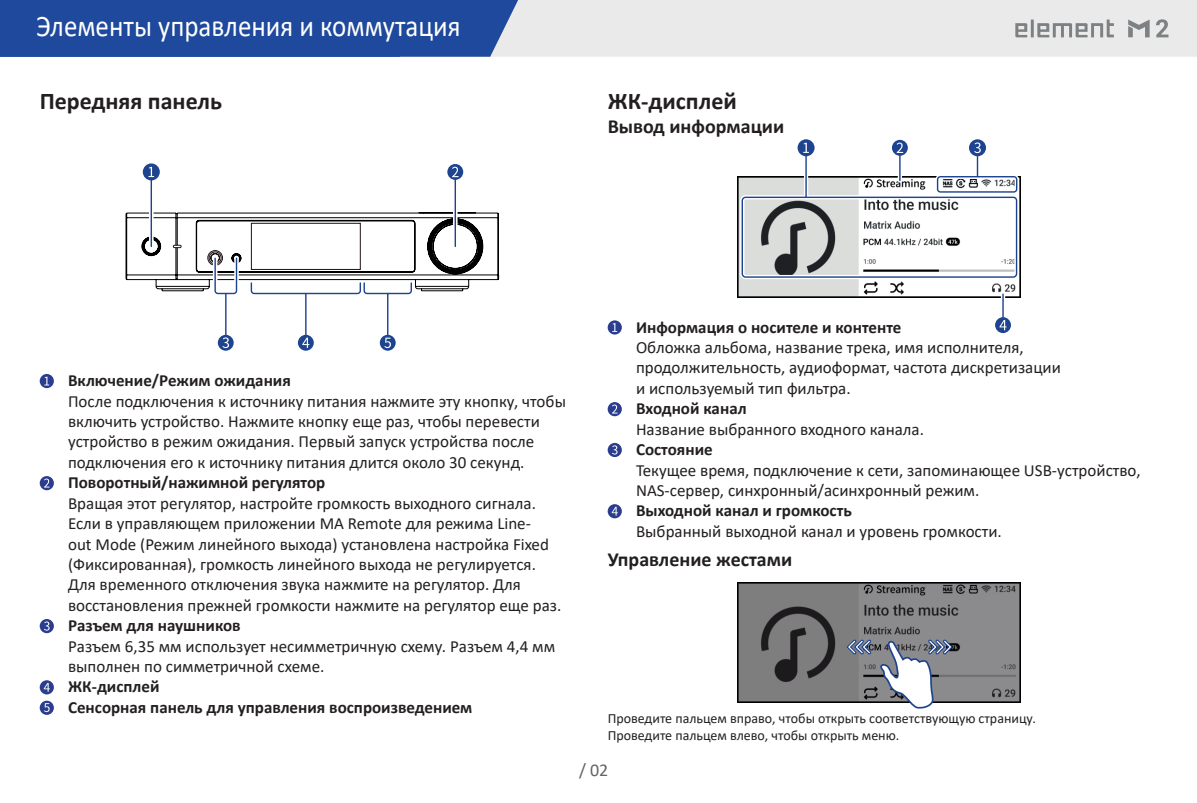
<style>
.page{position:relative;width:1197px;height:803px;background:#fff}
.page>*{position:absolute;margin:0;border:0;box-sizing:border-box;transform-origin:0 0}
.hed_12{font:30px "Calibri";color:#fff;scale:.9 1}
.hed_12-2{font:700 24px "Calibri";color:#231f20}
.t1{font:700 20px "Calibri";color:#231f20}
.t2{font:18px "Calibri";color:#636366}
.otst{font:17px/20.4px "Calibri";color:#231f20}
.otst-2{font:700 17px "Calibri";color:#231f20}
.Text_85{font:14px "Calibri";color:#231f20}
</style>
<div class="page">
<div style="left:0;top:0;width:1196px;height:57px;background:#e9eae9"></div>
<div style="left:0;top:0;width:518px;height:57px;background:#1e499c"></div>
<svg style="left:1015px;top:19px;width:153px;height:18px"></svg>
<img style="left:737px;top:176px;width:283px;height:121px">
<svg style="left:738px;top:172px;width:282px;height:109px"></svg>
<div style="left:936px;top:176px;width:81px;height:16px;border:1px solid #1e4490;border-radius:3px"></div>
<hr style="left:976px;top:147px;width:2px;height:29px;background:#1e4490">
<svg style="left:897px;top:156px;width:4px;height:24px"></svg>
<hr style="left:899px;top:144px;width:1px;height:36px;background:#1e4490">
<svg style="left:1000px;top:294px;width:5px;height:23px"></svg>
<hr style="left:1002px;top:294px;width:1px;height:36px;background:#1e4490">
<svg style="left:803px;top:156px;width:5px;height:40px"></svg>
<hr style="left:805px;top:142px;width:1px;height:55px;background:#1e4490">
<div style="left:797px;top:139px;width:17px;height:17px;background:#1e4490;border-radius:50%"></div>
<svg style="left:803px;top:143px;width:5px;height:10px"></svg>
<svg style="left:968px;top:139px;width:17px;height:17px"></svg>
<svg style="left:891px;top:140px;width:16px;height:16px"></svg>
<svg style="left:974px;top:142px;width:6px;height:11px"></svg>
<svg style="left:994px;top:317px;width:16px;height:16px"></svg>
<svg style="left:999px;top:320px;width:7px;height:10px"></svg>
<div style="left:741px;top:196px;width:276px;height:81px;border:1px solid #1e4490;border-radius:3px"></div>
<svg style="left:896px;top:142px;width:7px;height:11px"></svg>
<svg style="left:143px;top:163px;width:17px;height:17px"></svg>
<hr style="left:150px;top:178px;width:2px;height:68px;background:#1e4490">
<hr style="left:454px;top:178px;width:2px;height:68px;background:#1e4490">
<svg style="left:447px;top:164px;width:16px;height:16px"></svg>
<svg style="left:218px;top:334px;width:16px;height:16px"></svg>
<svg style="left:148px;top:167px;width:6px;height:10px"></svg>
<svg style="left:452px;top:167px;width:6px;height:10px"></svg>
<div style="left:298px;top:334px;width:16px;height:16px;background:#1e4490;border-radius:50%"></div>
<div style="left:380px;top:334px;width:15px;height:16px;background:#1e4490;border-radius:50%"></div>
<svg style="left:126px;top:212px;width:373px;height:136px"></svg>
<div style="left:40px;top:374px;width:14px;height:14px;background:#2b3d8f;border-radius:50%"></div>
<svg style="left:44px;top:376px;width:5px;height:9px"></svg>
<div style="left:40px;top:476px;width:14px;height:14px;background:#2b3d8f;border-radius:50%"></div>
<svg style="left:44px;top:478px;width:6px;height:9px"></svg>
<svg style="left:40px;top:618px;width:14px;height:15px"></svg>
<svg style="left:44px;top:621px;width:6px;height:9px"></svg>
<div style="left:40px;top:680px;width:14px;height:14px;background:#2b3d8f;border-radius:50%"></div>
<svg style="left:44px;top:683px;width:6px;height:8px"></svg>
<svg style="left:40px;top:700px;width:14px;height:14px"></svg>
<svg style="left:44px;top:702px;width:6px;height:9px"></svg>
<div style="left:607px;top:320px;width:14px;height:14px;background:#2b3d8f;border-radius:50%"></div>
<svg style="left:612px;top:323px;width:5px;height:9px"></svg>
<svg style="left:607px;top:402px;width:14px;height:14px"></svg>
<svg style="left:612px;top:404px;width:5px;height:9px"></svg>
<svg style="left:607px;top:442px;width:14px;height:15px"></svg>
<svg style="left:612px;top:445px;width:5px;height:9px"></svg>
<svg style="left:607px;top:504px;width:14px;height:14px"></svg>
<svg style="left:611px;top:506px;width:6px;height:9px"></svg>
<img style="left:737px;top:582px;width:283px;height:120px">
<svg style="left:845px;top:638px;width:27px;height:17px"></svg>
<svg style="left:878px;top:638px;width:75px;height:70px"></svg>
<p class="hed_12" style="left:36px;top:5px;width:473px">Элементы управления и коммутация</p>
<p class="hed_12-2" style="left:40px;top:84px;width:184px">Передняя панель</p>
<p class="hed_12-2" style="left:607px;top:84px;width:131px">ЖК-дисплей</p>
<p class="t1" style="left:607px;top:112px;width:178px">Вывод информации</p>
<p class="otst-2" style="left:68px;top:368px;width:224px">Включение/Режим ожидания</p>
<p class="otst" style="left:68px;top:390px;width:499px">После подключения к источнику питания нажмите эту кнопку, чтобы включить устройство. Нажмите кнопку еще раз, чтобы перевести устройство в режим ожидания. Первый запуск устройства после подключения его к источнику питания длится около 30 секунд.</p>
<p class="otst-2" style="left:68px;top:470px;width:259px">Поворотный/нажимной регулятор</p>
<p class="otst" style="left:68px;top:492px;width:495px">Вращая этот регулятор, настройте громкость выходного сигнала.<br>Если в управляющем приложении MA Remote для режима Line-<br>out Mode (Режим линейного выхода) установлена настройка Fixed (Фиксированная), громкость линейного выхода не регулируется.<br>Для временного отключения звука нажмите на регулятор. Для восстановления прежней громкости нажмите на регулятор еще раз.</p>
<p class="otst-2" style="left:68px;top:613px;width:174px">Разъем для наушников</p>
<p class="otst" style="left:68px;top:635px;width:488px">Разъем 6,35 мм использует несимметричную схему. Разъем 4,4 мм выполнен по симметричной схеме.</p>
<p class="otst-2" style="left:68px;top:674px;width:93px">ЖК-дисплей</p>
<p class="otst-2" style="left:68px;top:695px;width:406px">Сенсорная панель для управления воспроизведением</p>
<p class="otst-2" style="left:636px;top:315px;width:267px">Информация о носителе и контенте</p>
<p class="otst" style="left:636px;top:336px;width:426px">Обложка альбома, название трека, имя исполнителя, продолжительность, аудиоформат, частота дискретизации и используемый тип фильтра.</p>
<p class="otst-2" style="left:636px;top:396px;width:112px">Входной канал</p>
<p class="otst" style="left:636px;top:418px;width:289px">Название выбранного входного канала.</p>
<p class="otst-2" style="left:636px;top:437px;width:78px">Состояние</p>
<p class="otst" style="left:636px;top:459px;width:506px">Текущее время, подключение к сети, запоминающее USB-устройство,<br>NAS-сервер, синхронный/асинхронный режим.</p>
<p class="otst-2" style="left:636px;top:498px;width:217px">Выходной канал и громкость</p>
<p class="otst" style="left:636px;top:520px;width:367px">Выбранный выходной канал и уровень громкости.</p>
<p class="t1" style="left:607px;top:545px;width:186px">Управление жестами</p>
<p class="Text_85" style="left:607px;top:708px;width:430px">Проведите пальцем вправо, чтобы открыть соответствующую страницу.</p>
<p class="Text_85" style="left:607px;top:725px;width:293px">Проведите пальцем влево, чтобы открыть меню.</p>
<p class="t2" style="left:579px;top:756px;width:31px">/ 02</p>
</div>
